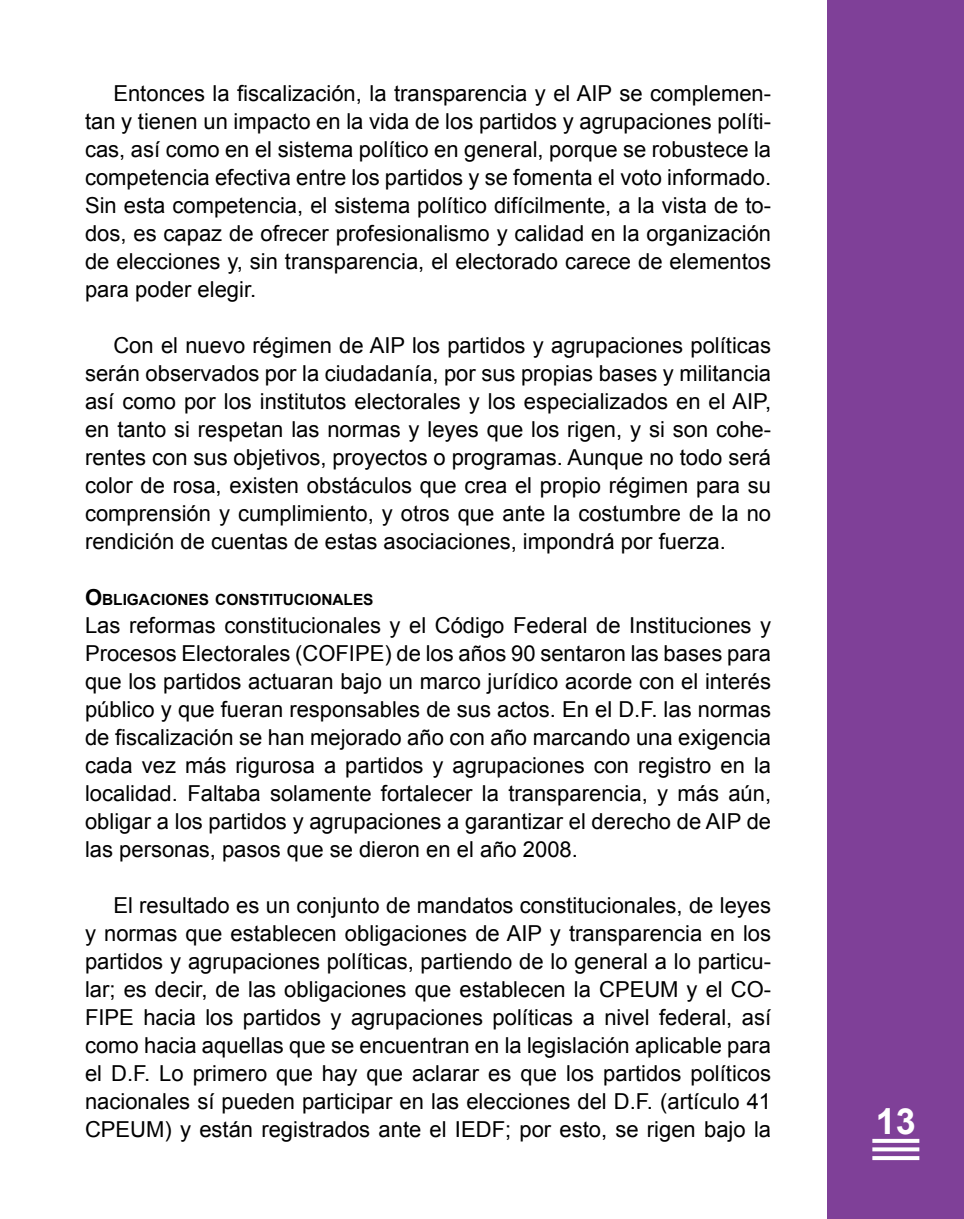
<style>
.page{position:relative;width:964px;height:1219px;background:#fff}
.page>*{position:absolute;margin:0;border:0;box-sizing:border-box;transform-origin:0 0}
.t1{font:700 36px "Arial";color:#fff}
.t2{font:22px/28px "Arial";color:#000;text-align:justify}
.t3{font:700 15.4px "Arial";color:#000}
.s1{font-size:22px}
</style>
<div class="page">
<div style="left:828px;top:0;width:136px;height:1219px;background:#7f4098"></div>
<svg style="left:872px;top:1139px;width:47px;height:4px"></svg>
<svg style="left:872px;top:1147px;width:47px;height:4px"></svg>
<svg style="left:872px;top:1156px;width:47px;height:4px"></svg>
<p class="t2" style="left:85px;top:80px;width:687px;text-indent:28px">Entonces la fiscalización, la transparencia y el AIP se complemen&shy;tan y tienen un impacto en la vida de los partidos y agrupaciones políti&shy;cas, así como en el sistema político en general, porque se robustece la competencia efectiva entre los partidos y se fomenta el voto informado.<br>Sin esta competencia, el sistema político difícilmente, a la vista de to&shy;dos, es capaz de ofrecer profesionalismo y calidad en la organización de elecciones y, sin transparencia, el electorado carece de elementos para poder elegir.</p>
<p class="t2" style="left:85px;top:332px;width:688px;text-indent:28px">Con el nuevo régimen de AIP los partidos y agrupaciones políticas serán observados por la ciudadanía, por sus propias bases y militancia así como por los institutos electorales y los especializados en el AIP, en tanto si respetan las normas y leyes que los rigen, y si son cohe&shy;rentes con sus objetivos, proyectos o programas. Aunque no todo será color de rosa, existen obstáculos que crea el propio régimen para su comprensión y cumplimiento, y otros que ante la costumbre de la no rendición de cuentas de estas asociaciones, impondrá por fuerza.</p>
<p class="t3" style="left:85px;top:590px;width:27px"><span class="s1">O</span>BLIG</p>
<p class="t3" style="left:139px;top:590px;width:236px">ACIONES CONSTITUCIONALES</p>
<p class="t2" style="left:85px;top:612px;width:688px">Las reformas constitucionales y el Código Federal de Instituciones y Procesos Electorales (COFIPE) de los años 90 sentaron las bases para que los partidos actuaran bajo un marco jurídico acorde con el interés público y que fueran responsables de sus actos. En el D.F. las normas de fiscalización se han mejorado año con año marcando una exigencia cada vez más rigurosa a partidos y agrupaciones con registro en la localidad. Faltaba solamente fortalecer la transparencia, y más aún, obligar a los partidos y agrupaciones a garantizar el derecho de AIP de las personas, pasos que se dieron en el año 2008.</p>
<p class="t2" style="left:85px;top:892px;width:688px;text-indent:28px">El resultado es un conjunto de mandatos constitucionales, de leyes y normas que establecen obligaciones de AIP y transparencia en los partidos y agrupaciones políticas, partiendo de lo general a lo particu&shy;lar; es decir, de las obligaciones que establecen la CPEUM y el CO-FIPE hacia los partidos y agrupaciones políticas a nivel federal, así como hacia aquellas que se encuentran en la legislación aplicable para el D.F. Lo primero que hay que aclarar es que los partidos políticos nacionales sí pueden participar en las elecciones del D.F. (artículo 41<br>CPEUM) y están registrados ante el IEDF; por esto, se rigen bajo la</p>
<h1 class="t1" style="left:876px;top:1098px;width:42px">13</h1>
</div>
